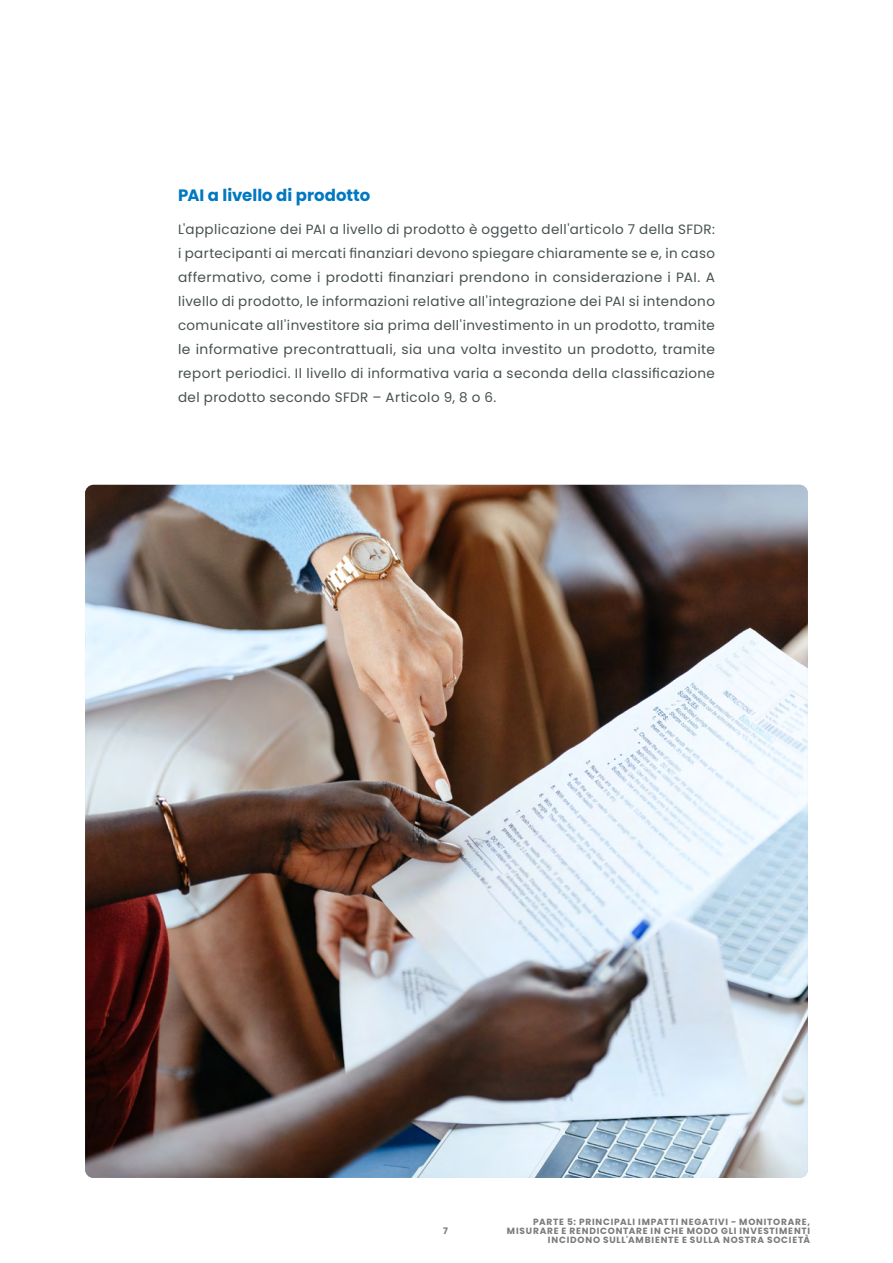
<style>
.page{position:relative;width:893px;height:1263px;background:#fff}
.page>*{position:absolute;margin:0;border:0;box-sizing:border-box;transform-origin:0 0}
.t1{font:700 16.5px "Poppins";color:#0078c2}
.t2{font:13.5px/24px "Poppins";letter-spacing:.03em;color:#475151;text-align:justify}
.t3{font:700 9px/9px "Poppins";letter-spacing:.085em;color:#7c7b7b;text-align:right}
</style>
<div class="page">
<img style="left:85px;top:485px;width:723px;height:693px">
<p class="t1" style="left:178px;top:186px;width:194px">PAI a livello di prodotto</p>
<p class="t2" style="left:178px;top:217px;width:538px">L'applicazione dei PAI a livello di prodotto è oggetto dell'articolo 7 della SFDR: i partecipanti ai mercati finanziari devono spiegare chiaramente se e, in caso affermativo, come i prodotti finanziari prendono in considerazione i PAI. A livello di prodotto, le informazioni relative all'integrazione dei PAI si intendono comunicate all'investitore sia prima dell'investimento in un prodotto, tramite le informative precontrattuali, sia una volta investito un prodotto, tramite report periodici. Il livello di informativa varia a seconda della classificazione del prodotto secondo SFDR – Articolo 9, 8 o 6.</p>
<p class="t3" style="left:443px;top:1226px;width:6px">7</p>
<p class="t3" style="left:507px;top:1217px;width:305px">PARTE 5: PRINCIPALI IMPATTI NEGATIVI - MONITORARE,<br>MISURARE E RENDICONTARE IN CHE MODO GLI INVESTIMENTI<br>INCIDONO SULL'AMBIENTE E SULLA NOSTRA SOCIETÀ</p>
</div>
